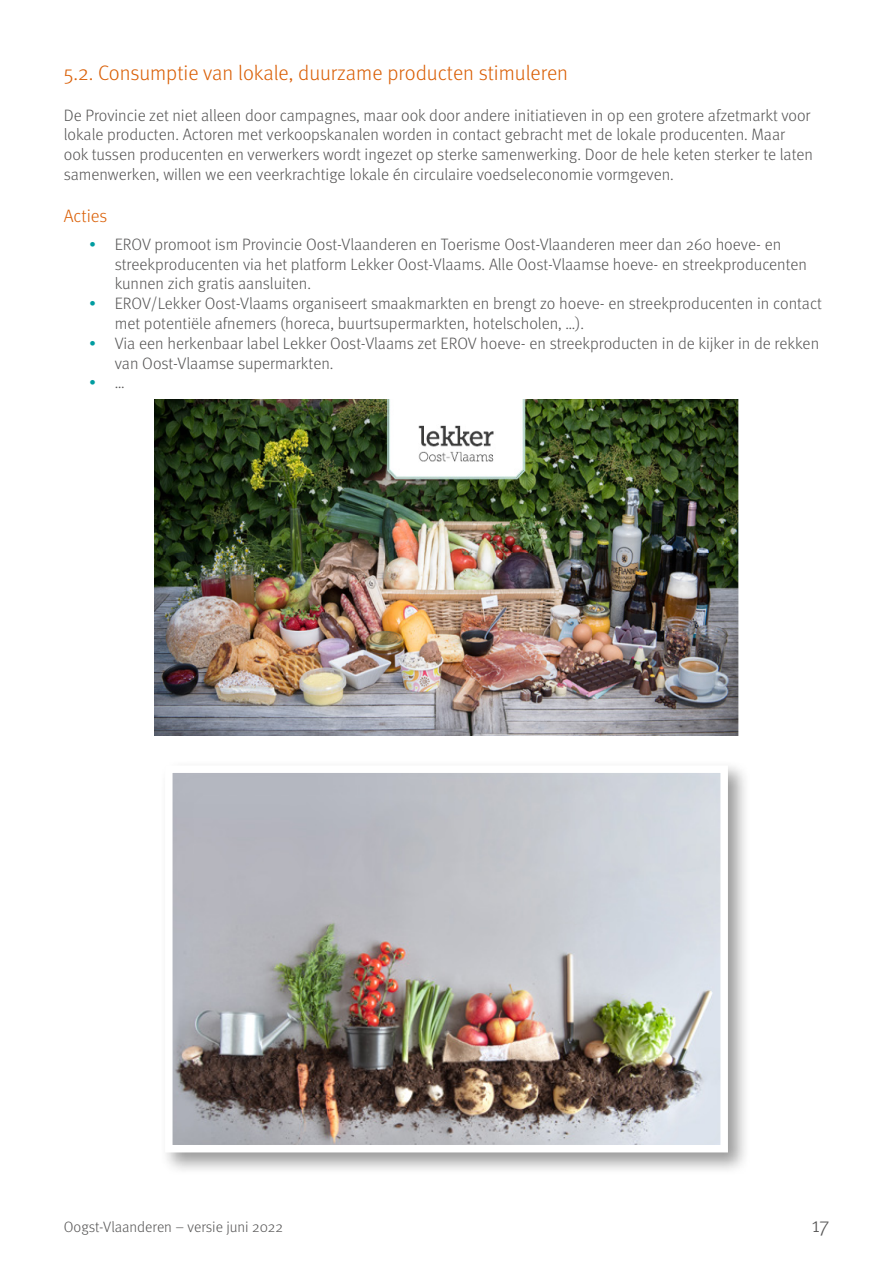
<style>
.page{position:relative;width:893px;height:1263px;background:#fff}
.page>*{position:absolute;margin:0;border:0;box-sizing:border-box;transform-origin:0 0}
.t1{font:300 21px "Meta Pro";color:#da5f06}
.t2{font:300 21px "Meta Pro";color:#565555}
.t3{font:300 18px "Meta Pro";color:#da5f06}
.t4{font:300 16.5px/19.8px "Meta Pro";color:#565555}
.t5{font:300 16.5px "Meta Pro";color:#009ca0}
.t6{font:300 15px "Meta Pro";color:#565555}
.s1{color:#009ca0}
.s2{color:#565555}
</style>
<div class="page">
<img style="left:155px;top:400px;width:583px;height:336px">
<div style="left:160px;top:760px;width:591px;height:415px;background:#000;opacity:.4"></div>
<img style="left:174px;top:774px;width:545px;height:369px">
<div style="left:165px;top:765px;width:563px;height:387px;border:8px solid #fff"></div>
<p class="t1" style="left:64px;top:57px;width:506px">5.2. Consumptie van lokale, duurzame producten stimuleren</p>
<p class="t4" style="left:64px;top:104px;width:751px">De Provincie zet niet alleen door campagnes, maar ook door andere initiatieven in op een grotere afzetmarkt voor lokale producten. Actoren met verkoopskanalen worden in contact gebracht met de lokale producenten. Maar ook tussen producenten en verwerkers wordt ingezet op sterke samenwerking. Door de hele keten sterker te laten samenwerken, willen we een veerkrachtige lokale én circulaire voedseleconomie vormgeven.</p>
<p class="t3" style="left:64px;top:202px;width:45px">Acties</p>
<p class="t4" style="left:115px;top:233px;width:694px;text-indent:-26px"><span class="s1">•</span> EROV promoot ism Provincie Oost-Vlaanderen en Toerisme Oost-Vlaanderen meer dan 260 hoeve- en streekproducenten via het platform Lekker Oost-Vlaams. Alle Oost-Vlaamse hoeve- en streekproducenten kunnen zich gratis aansluiten.</p>
<p class="t4" style="left:115px;top:293px;width:709px;text-indent:-25px"><span class="s1">•</span> EROV/Lekker Oost-Vlaams organiseert smaakmarkten en brengt zo hoeve- en streekproducenten in contact met potentiële afnemers (horeca, buurtsupermarkten, hotelscholen, …).</p>
<p class="t4" style="left:115px;top:332px;width:706px;text-indent:-26px"><span class="s1">•</span> Via een herkenbaar label Lekker Oost-Vlaams zet EROV hoeve- en streekproducten in de kijker in de rekken van Oost-Vlaamse supermarkten.</p>
<p class="t5" style="left:89px;top:371px;width:37px">• <span class="s2">…</span></p>
<p class="t6" style="left:64px;top:1216px;width:221px">Oogst-Vlaanderen – versie juni 2022</p>
<p class="t2" style="left:812px;top:1210px;width:19px">17</p>
</div>
